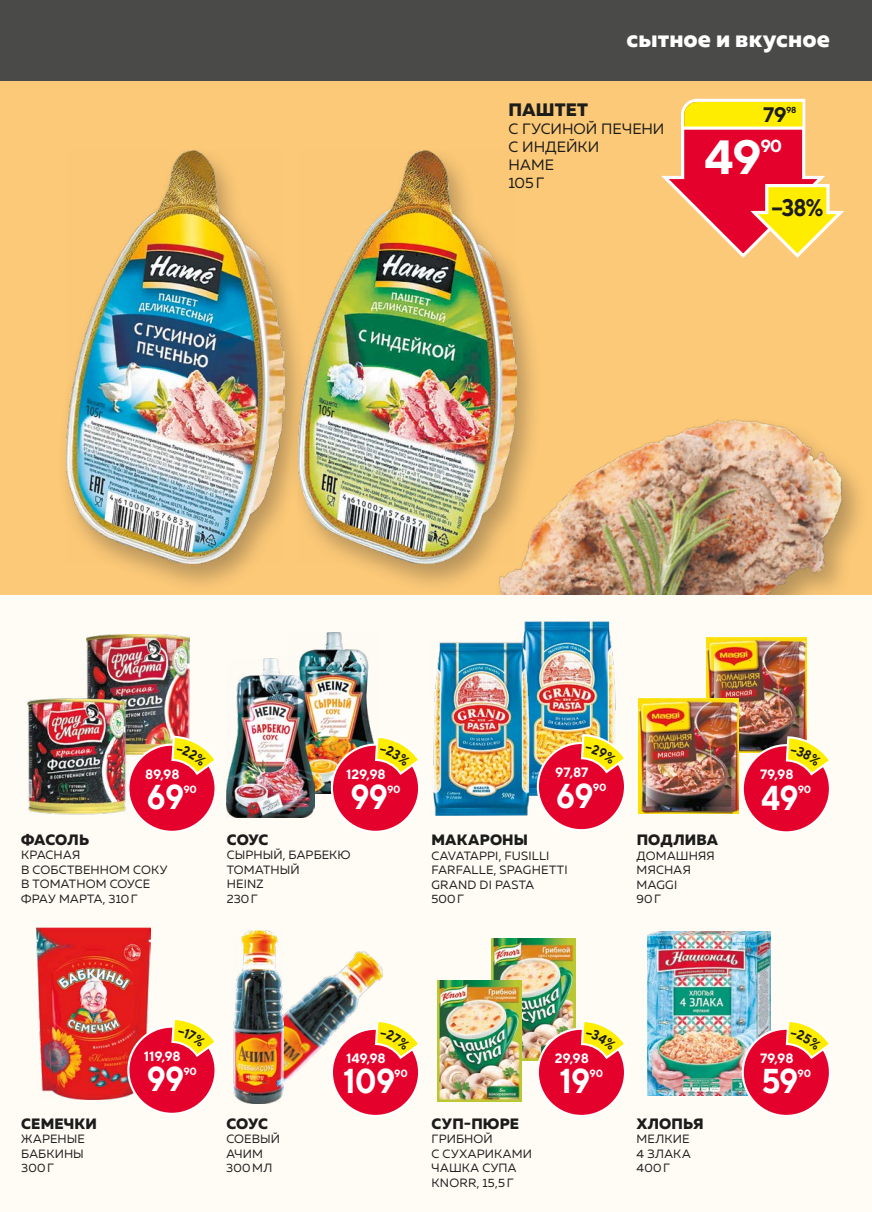
<style>
.page{position:relative;width:872px;height:1212px;background:#fff}
.page>*{position:absolute;margin:0;border:0;box-sizing:border-box;transform-origin:0 0}
.t1{font:700 48px "TT Norms";color:#fff}
.t2{font:700 34.5px "TT Norms";letter-spacing:-.025em;color:#fff;scale:.9 1}
.t3{font:800 24px "Muller";letter-spacing:.005em;color:#fff}
.t4{font:700 24px "TT Norms";color:#1c1c1b;scale:.9 1}
.t5{font:700 21px "TT Norms";color:#1c1c1b}
.t6{font:800 18px "Muller";letter-spacing:.005em;color:#1c1c1b}
.t7{font:700 17.55px "TT Norms";color:#fff}
.t8{font:800 15px "Muller";letter-spacing:.01em;color:#1c1c1b}
.t9{font:15px/18px "Muller";color:#1c1c1b}
.t10{font:700 13.5px "TT Norms";letter-spacing:-.015em;color:#fff}
.t11{font:12px/14.4px "Muller";letter-spacing:.02em;color:#1c1c1b}
.t12{font:700 10.5px "TT Norms";letter-spacing:-.025em;color:#fff}
.t13{font:700 8.7px "TT Norms";color:#1c1c1b}
</style>
<div class="page">
<div style="left:0;top:0;width:872px;height:81px;background:#4a4a49"></div>
<div style="left:0;top:81px;width:872px;height:514px;background:#fcc978"></div>
<img style="left:501px;top:419px;width:359px;height:176px">
<div style="left:0;top:595px;width:872px;height:617px;background:#fffbf5"></div>
<svg style="left:661px;top:98px;width:183px;height:160px"></svg>
<svg style="left:683px;top:126px;width:120px;height:4px"></svg>
<div style="left:56px;top:145px;width:254px;height:449px;background:#1c1c1b;opacity:.3"></div>
<img style="left:66px;top:150px;width:218px;height:413px">
<div style="left:289px;top:145px;width:254px;height:449px;background:#1c1c1b;opacity:.3"></div>
<img style="left:299px;top:150px;width:218px;height:413px">
<img style="left:86px;top:635px;width:103px;height:119px">
<img style="left:27px;top:698px;width:101px;height:116px">
<div style="left:128px;top:745px;width:87px;height:87px;background:#e4022d;border-radius:50%"></div>
<div style="left:127px;top:743px;width:90px;height:90px;border:2px solid #fff;border-radius:50%"></div>
<img style="left:516px;top:621px;width:100px;height:175px">
<img style="left:433px;top:643px;width:98px;height:173px">
<div style="left:538px;top:743px;width:87px;height:87px;background:#e4022d;border-radius:50%"></div>
<img style="left:706px;top:637px;width:100px;height:115px">
<img style="left:639px;top:698px;width:100px;height:116px">
<div style="left:742px;top:745px;width:88px;height:87px;background:#e4022d;border-radius:50%"></div>
<div style="left:741px;top:744px;width:90px;height:89px;border:2px solid #fff;border-radius:50%"></div>
<img style="left:300px;top:633px;width:74px;height:160px">
<img style="left:226px;top:658px;width:89px;height:160px">
<div style="left:332px;top:745px;width:87px;height:87px;background:#e4022d;border-radius:50%"></div>
<div style="left:331px;top:743px;width:89px;height:90px;border:2px solid #fff;border-radius:50%"></div>
<img style="left:284px;top:951px;width:99px;height:131px">
<img style="left:234px;top:930px;width:50px;height:173px">
<div style="left:332px;top:1029px;width:87px;height:87px;background:#e4022d;border-radius:50%"></div>
<img style="left:492px;top:939px;width:84px;height:121px">
<img style="left:437px;top:980px;width:84px;height:121px">
<div style="left:538px;top:1029px;width:87px;height:87px;background:#e4022d;border-radius:50%"></div>
<img style="left:647px;top:932px;width:123px;height:163px">
<div style="left:742px;top:1029px;width:88px;height:87px;background:#e4022d;border-radius:50%"></div>
<div style="left:741px;top:1028px;width:90px;height:89px;border:2px solid #fff;border-radius:50%"></div>
<img style="left:36px;top:927px;width:114px;height:172px">
<div style="left:128px;top:1026px;width:87px;height:88px;background:#e4022d;border-radius:50%"></div>
<div style="left:127px;top:1025px;width:90px;height:90px;border:2px solid #fff;border-radius:50%"></div>
<svg style="left:170px;top:734px;width:47px;height:94px"></svg>
<svg style="left:580px;top:733px;width:45px;height:93px"></svg>
<svg style="left:784px;top:735px;width:47px;height:94px"></svg>
<svg style="left:374px;top:738px;width:46px;height:90px"></svg>
<svg style="left:374px;top:1018px;width:45px;height:94px"></svg>
<svg style="left:580px;top:1022px;width:45px;height:90px"></svg>
<svg style="left:784px;top:1022px;width:47px;height:90px"></svg>
<svg style="left:170px;top:1020px;width:47px;height:90px"></svg>
<h3 class="t3" style="left:626px;top:24px;width:205px">сытное и вкусное</h3>
<h3 class="t6" style="left:508px;top:98px;width:81px">ПАШТЕТ</h3>
<p class="t9" style="left:508px;top:119px;width:158px">С ГУСИНОЙ ПЕЧЕНИ<br>С ИНДЕЙКИ<br>HAME<br>105Г</p>
<h3 class="t5" style="left:763px;top:102px;width:25px">79</h3>
<p class="t13" style="left:786px;top:104px;width:12px">98</p>
<h1 class="t1" style="left:704px;top:127px;width:59px">49</h1>
<h3 class="t7" style="left:760px;top:134px;width:23px">90</h3>
<h3 class="t4" style="left:771px;top:193px;width:59px">−38%</h3>
<p class="t10" style="left:145px;top:765px;width:36px">89,98</p>
<p class="t10" style="left:346px;top:765px;width:41px">129,98</p>
<p class="t10" style="left:555px;top:764px;width:35px">97,87</p>
<p class="t10" style="left:760px;top:766px;width:35px">79,98</p>
<h2 class="t2" style="left:147px;top:775px;width:43px">69</h2>
<p class="t12" style="left:183px;top:782px;width:15px">90</p>
<h2 class="t2" style="left:350px;top:775px;width:43px">99</h2>
<p class="t12" style="left:387px;top:782px;width:15px">90</p>
<h2 class="t2" style="left:556px;top:774px;width:43px">69</h2>
<p class="t12" style="left:593px;top:781px;width:15px">90</p>
<h2 class="t2" style="left:761px;top:776px;width:43px">49</h2>
<p class="t12" style="left:797px;top:783px;width:15px">90</p>
<p class="t8" style="left:21px;top:830px;width:69px">ФАСОЛЬ</p>
<p class="t11" style="left:21px;top:848px;width:148px">КРАСНАЯ<br>В СОБСТВЕННОМ СОКУ<br>В ТОМАТНОМ СОУСЕ<br>ФРАУ МАРТА, 310Г</p>
<p class="t8" style="left:227px;top:830px;width:43px">СОУС</p>
<p class="t11" style="left:227px;top:848px;width:125px">СЫРНЫЙ, БАРБЕКЮ<br>ТОМАТНЫЙ<br>HEINZ<br>230Г</p>
<p class="t8" style="left:431px;top:831px;width:98px">МАКАРОНЫ</p>
<p class="t11" style="left:431px;top:848px;width:138px">CAVATAPPI, FUSILLI<br>FARFALLE, SPAGHETTI<br>GRAND DI PASTA<br>500Г</p>
<p class="t8" style="left:636px;top:831px;width:83px">ПОДЛИВА</p>
<p class="t11" style="left:636px;top:848px;width:80px">ДОМАШНЯЯ<br>МЯСНАЯ<br>MAGGI<br>90Г</p>
<p class="t8" style="left:21px;top:1114px;width:77px">СЕМЕЧКИ</p>
<p class="t11" style="left:21px;top:1132px;width:65px;text-align:justify">ЖАРЕНЫЕ БАБКИНЫ 300Г</p>
<p class="t10" style="left:144px;top:1047px;width:38px">119,98</p>
<h2 class="t2" style="left:147px;top:1057px;width:43px">99</h2>
<p class="t12" style="left:183px;top:1064px;width:15px">90</p>
<p class="t8" style="left:226px;top:1114px;width:43px">СОУС</p>
<p class="t11" style="left:226px;top:1132px;width:55px">СОЕВЫЙ<br>АЧИМ<br>300МЛ</p>
<p class="t10" style="left:346px;top:1049px;width:41px">149,98</p>
<h2 class="t2" style="left:343px;top:1059px;width:59px">109</h2>
<p class="t12" style="left:394px;top:1066px;width:15px">90</p>
<p class="t8" style="left:431px;top:1114px;width:89px">СУП-ПЮРЕ</p>
<p class="t11" style="left:431px;top:1132px;width:102px">ГРИБНОЙ<br>С СУХАРИКАМИ<br>ЧАШКА СУПА<br>KNORR, 15,5Г</p>
<p class="t10" style="left:555px;top:1049px;width:36px">29,98</p>
<h2 class="t2" style="left:559px;top:1059px;width:36px">19</h2>
<p class="t12" style="left:589px;top:1066px;width:15px">90</p>
<p class="t8" style="left:636px;top:1114px;width:68px">ХЛОПЬЯ</p>
<p class="t11" style="left:636px;top:1132px;width:55px;text-align:justify">МЕЛКИЕ 4 ЗЛАКА 400Г</p>
<p class="t10" style="left:760px;top:1049px;width:35px">79,98</p>
<h2 class="t2" style="left:761px;top:1059px;width:43px">59</h2>
<p class="t12" style="left:797px;top:1066px;width:15px">90</p>
</div>
